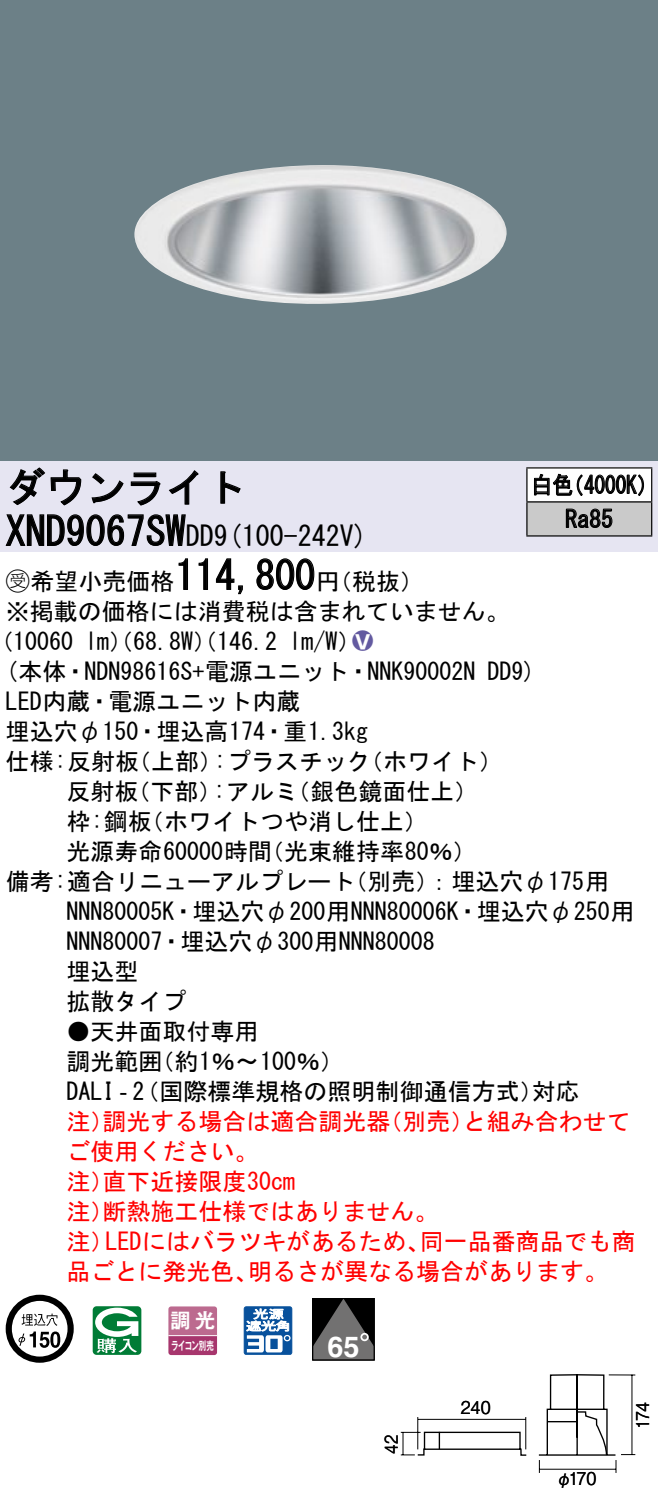
<style>
.page{position:relative;width:658px;height:1509px;background:#fff}
.page>*{position:absolute;margin:0;border:0;box-sizing:border-box;transform-origin:0 0}
.t1{font:40px "MS Gothic";color:#000}
.t2{font:700 28.8px "Helvetica LT Std";color:#fff}
.t3{font:28px "MS Gothic";color:#000}
.t4{font:24px/30px "MS Gothic";color:#000}
.t5{font:24px/30px "MS Gothic";color:#f00}
.t6{font:24px/34px "MS Gothic";color:#000;scale:.88 1}
.t7{font:24px "Ford Classification 1";color:#635aa0}
.t8{font:20px "Gothic MB101 Pro De Bold 90 pv RKSJ H";color:#fff}
.t9{font:17.6px "Gothic BBB Pro Medium 90 pv RKSJ H";letter-spacing:-.015em;color:#000;scale:.9 1}
.t10{font:17.6px "Gothic BBB Pro Medium 90 pv RKSJ H";letter-spacing:-.015em;color:#000;scale:.85 1}
.t11{font:11.6px "Gothic MB101 Pro De Bold 90 pv RKSJ H";letter-spacing:-.05em;color:#fff;scale:.65 1}
.s1{font-size:28px}
.s2{font-family:"Ford Classification 1"}
.s3{color:#fff}
</style>
<div class="page">
<div style="left:0;top:0;width:658px;height:462px;background:#6c8087"></div>
<img style="left:134px;top:165px;width:373px;height:139px">
<div style="left:0;top:462px;width:658px;height:90px;background:#e6e5f2"></div>
<svg style="left:9px;top:467px;width:73px;height:39px"></svg>
<svg style="left:91px;top:473px;width:33px;height:30px"></svg>
<svg style="left:130px;top:472px;width:30px;height:34px"></svg>
<svg style="left:168px;top:470px;width:30px;height:35px"></svg>
<svg style="left:220px;top:471px;width:21px;height:33px"></svg>
<svg style="left:5px;top:514px;width:181px;height:32px"></svg>
<svg style="left:178px;top:558px;width:10px;height:32px"></svg>
<svg style="left:198px;top:558px;width:10px;height:32px"></svg>
<svg style="left:216px;top:558px;width:27px;height:37px"></svg>
<svg style="left:256px;top:558px;width:59px;height:32px"></svg>
<svg style="left:6px;top:1295px;width:68px;height:68px"></svg>
<svg style="left:50px;top:1331px;width:10px;height:17px"></svg>
<svg style="left:93px;top:1306px;width:48px;height:49px"></svg>
<svg style="left:168px;top:1306px;width:49px;height:49px;background:#b55984"></svg>
<hr style="left:168px;top:1335px;width:49px;height:1px;background:#fff">
<svg style="left:244px;top:1306px;width:48px;height:49px"></svg>
<svg style="left:312px;top:1298px;width:62px;height:60px;background:#474646"></svg>
<svg style="left:360px;top:1333px;width:9px;height:8px"></svg>
<div style="left:312px;top:1299px;width:62px;height:61px;border:1px solid #000"></div>
<div style="left:527px;top:468px;width:124px;height:34px;background:#fff"></div>
<div style="left:527px;top:502px;width:124px;height:34px;background:#cacaca"></div>
<hr style="left:526px;top:467px;width:126px;height:2px;background:#000">
<hr style="left:526px;top:468px;width:1px;height:33px;background:#000">
<hr style="left:651px;top:468px;width:1px;height:33px;background:#000">
<hr style="left:526px;top:501px;width:126px;height:2px;background:#000">
<hr style="left:526px;top:502px;width:1px;height:33px;background:#000">
<hr style="left:651px;top:502px;width:1px;height:33px;background:#000">
<hr style="left:526px;top:535px;width:126px;height:2px;background:#000">
<svg style="left:534px;top:473px;width:110px;height:23px"></svg>
<svg style="left:565px;top:508px;width:47px;height:20px"></svg>
<svg style="left:538px;top:1374px;width:97px;height:99px"></svg>
<hr style="left:525px;top:1417px;width:1px;height:32px;background:#000">
<hr style="left:417px;top:1417px;width:1px;height:32px;background:#000">
<hr style="left:418px;top:1419px;width:107px;height:1px;background:#000">
<svg style="left:401px;top:1431px;width:126px;height:25px"></svg>
<h1 class="t1" style="left:6px;top:467px;width:242px">ダウンライト</h1>
<p class="t3" style="left:214px;top:522px;width:155px">(9 100-242 (V</p>
<h1 class="t1" style="left:6px;top:511px;width:210px">XND9067SW<span class="s1">DD</span></h1>
<h1 class="t1" style="left:175px;top:555px;width:141px">114,800</h1>
<p class="t4" style="left:6px;top:566px;width:506px"><span class="s2">B</span>希望小売価格<br>※掲載の価格には消費税は含まれていません。</p>
<p class="t7" style="left:352px;top:629px;width:22px">2<span class="s3">8</span></p>
<p class="t4" style="left:316px;top:566px;width:109px">（円税抜(</p>
<p class="t4" style="left:289px;top:626px;width:73px">l m (W/</p>
<p class="t4" style="left:-11px;top:626px;width:85px">（10060</p>
<p class="t4" style="left:85px;top:626px;width:193px">lm）（68.8 ）（W 146.2</p>
<p class="t6" style="left:565px;top:468px;width:56px;text-indent:-34px">白色<br>Ra85</p>
<p class="t6" style="left:563px;top:468px;width:110px">（4000 (K</p>
<p class="t4" style="left:6px;top:656px;width:471px">(本体・NDN98616 +S 電源ユニット・NNK90002N</p>
<p class="t4" style="left:6px;top:686px;width:296px">LED内蔵・電源ユニット内蔵</p>
<p class="t4" style="left:6px;top:716px;width:364px">埋込穴φ150・埋込高174・重1.3kg</p>
<p class="t4" style="left:359px;top:746px;width:145px">（ホワイト(</p>
<p class="t4" style="left:487px;top:656px;width:50px">DD (9</p>
<p class="t4" style="left:214px;top:746px;width:158px">:プラスチック</p>
<p class="t4" style="left:6px;top:746px;width:135px">仕様:反射板</p>
<p class="t4" style="left:127px;top:746px;width:97px">（上部）</p>
<p class="t4" style="left:66px;top:776px;width:73px">反射板</p>
<p class="t4" style="left:126px;top:776px;width:97px">（下部）</p>
<p class="t4" style="left:213px;top:776px;width:86px">:アルミ</p>
<p class="t4" style="left:286px;top:776px;width:193px">（銀色鏡面仕上(</p>
<p class="t4" style="left:66px;top:806px;width:87px">枠:鋼板</p>
<p class="t4" style="left:140px;top:806px;width:289px">（ホワイトつや消し仕上(</p>
<p class="t4" style="left:66px;top:836px;width:207px">光源寿命60000時間</p>
<p class="t4" style="left:260px;top:836px;width:218px">（光束維持率80％(</p>
<p class="t4" style="left:66px;top:866px;width:569px;text-indent:-61px">備考:適合リニューアルプレート<br>NNN80005 ・K 埋込穴φ200用NNN80006 ・K 埋込穴φ250用<br>NNN80007・埋込穴φ300用NNN80008<br>埋込型<br>拡散タイプ</p>
<p class="t4" style="left:150px;top:1016px;width:195px;text-indent:-84px">●天井面取付専用<br>（約1％〜100％(</p>
<p class="t4" style="left:343px;top:866px;width:267px">（別売：）埋込穴φ175用</p>
<p class="t4" style="left:66px;top:1046px;width:97px">調光範囲</p>
<p class="t4" style="left:66px;top:1076px;width:478px">DALI‐（2 国際標準規格の照明制御通信方式）</p>
<p class="t5" style="left:462px;top:1106px;width:169px">と組み合わせて</p>
<p class="t4" style="left:531px;top:1076px;width:49px">対応</p>
<p class="t5" style="left:102px;top:1106px;width:289px">調光する場合は適合調光器</p>
<p class="t5" style="left:378px;top:1106px;width:97px">（別売）</p>
<p class="t5" style="left:66px;top:1106px;width:49px">注）</p>
<p class="t5" style="left:66px;top:1136px;width:193px">ご使用ください。</p>
<p class="t5" style="left:102px;top:1166px;width:194px">直下近接限度30cm</p>
<p class="t5" style="left:102px;top:1166px;width:337px;text-indent:-36px">注）<br>断熱施工仕様ではありません。</p>
<p class="t5" style="left:66px;top:1196px;width:49px">注）</p>
<p class="t5" style="left:66px;top:1226px;width:49px">注）</p>
<p class="t5" style="left:105px;top:1226px;width:326px">LEDにはバラツキがあるため、</p>
<p class="t5" style="left:420px;top:1226px;width:217px">同一品番商品でも商</p>
<p class="t5" style="left:66px;top:1256px;width:193px">品ごとに発光色、</p>
<p class="t5" style="left:248px;top:1256px;width:362px">明るさが異なる場合があります。</p>
<p class="t8" style="left:171px;top:1304px;width:46px">調光</p>
<p class="t11" style="left:171px;top:1335px;width:67px">ライコン別売</p>
<p class="t2" style="left:327px;top:1329px;width:34px">65</p>
<p class="t10" style="left:377px;top:1454px;width:24px;rotate:-90deg">42</p>
<p class="t9" style="left:461px;top:1393px;width:35px">240</p>
<p class="t9" style="left:568px;top:1465px;width:32px">170</p>
<p class="t9" style="left:556px;top:1465px;width:19px">φ</p>
<p class="t9" style="left:628px;top:1429px;width:31px;rotate:-90deg">174</p>
</div>
